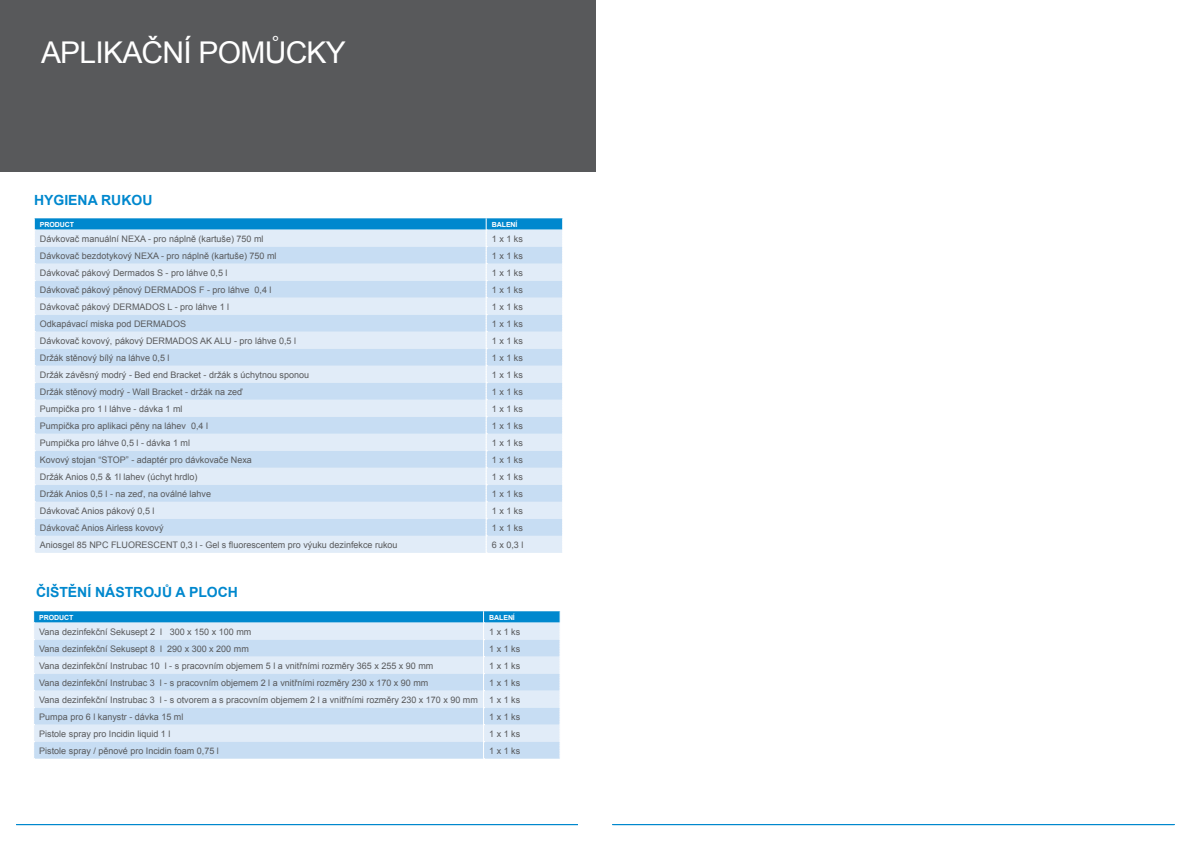
<style>
.page{position:relative;width:1191px;height:842px;background:#fff}
.page>*{position:absolute;margin:0;border:0;box-sizing:border-box;transform-origin:0 0}
.t1{font:30px "Arial";letter-spacing:-.025em;color:#fff}
.t2{font:700 14px "Arial";color:#0088ce}
.t3{font:9px "Arial";color:#58595b}
.t4{font:700 7px "Arial";letter-spacing:-.01em;color:#fff}
</style>
<div class="page">
<div style="left:0;top:0;width:595px;height:171px;background:#58595b"></div>
<hr style="left:613px;top:824px;width:562px;height:1px;background:#0088ce">
<hr style="left:612px;top:824px;width:562px;height:1px;background:#0088ce">
<hr style="left:16px;top:824px;width:562px;height:1px;background:#0088ce">
<svg style="left:34px;top:218px;width:529px;height:335px;background:#cee2f4"></svg>
<svg style="left:33px;top:611px;width:528px;height:148px;background:#c4def2"></svg>
<h1 class="t1" style="left:41px;top:33px;width:306px">APLIKAČNÍ POMŮCKY</h1>
<h2 class="t2" style="left:34px;top:191px;width:120px">HYGIENA RUKOU</h2>
<p class="t4" style="left:40px;top:219px;width:36px">PRODUCT</p>
<p class="t4" style="left:492px;top:219px;width:27px">BALENÍ</p>
<p class="t3" style="left:40px;top:233px;width:225px">Dávkovač manuální NEXA - pro náplně (kartuše) 750 ml</p>
<p class="t3" style="left:492px;top:233px;width:33px">1 x 1 ks</p>
<p class="t3" style="left:40px;top:250px;width:238px">Dávkovač bezdotykový NEXA - pro náplně (kartuše) 750 ml</p>
<p class="t3" style="left:492px;top:250px;width:33px">1 x 1 ks</p>
<p class="t3" style="left:40px;top:267px;width:189px">Dávkovač pákový Dermados S - pro láhve 0,5 l</p>
<p class="t3" style="left:492px;top:267px;width:33px">1 x 1 ks</p>
<p class="t3" style="left:40px;top:284px;width:233px">Dávkovač pákový pěnový DERMADOS F - pro láhve 0,4 l</p>
<p class="t3" style="left:492px;top:284px;width:33px">1 x 1 ks</p>
<p class="t3" style="left:40px;top:301px;width:191px">Dávkovač pákový DERMADOS L - pro láhve 1 l</p>
<p class="t3" style="left:492px;top:301px;width:33px">1 x 1 ks</p>
<p class="t3" style="left:40px;top:318px;width:148px">Odkapávací miska pod DERMADOS</p>
<p class="t3" style="left:492px;top:318px;width:33px">1 x 1 ks</p>
<p class="t3" style="left:40px;top:335px;width:258px">Dávkovač kovový, pákový DERMADOS AK ALU - pro láhve 0,5 l</p>
<p class="t3" style="left:492px;top:335px;width:33px">1 x 1 ks</p>
<p class="t3" style="left:40px;top:352px;width:131px">Držák stěnový bílý na láhve 0,5 l</p>
<p class="t3" style="left:492px;top:352px;width:33px">1 x 1 ks</p>
<p class="t3" style="left:40px;top:369px;width:271px">Držák závěsný modrý - Bed end Bracket - držák s úchytnou sponou</p>
<p class="t3" style="left:492px;top:369px;width:33px">1 x 1 ks</p>
<p class="t3" style="left:40px;top:386px;width:204px">Držák stěnový modrý - Wall Bracket - držák na zeď</p>
<p class="t3" style="left:492px;top:386px;width:33px">1 x 1 ks</p>
<p class="t3" style="left:40px;top:403px;width:144px">Pumpička pro 1 l láhve - dávka 1 ml</p>
<p class="t3" style="left:492px;top:403px;width:33px">1 x 1 ks</p>
<p class="t3" style="left:40px;top:420px;width:170px">Pumpička pro aplikaci pěny na láhev 0,4 l</p>
<p class="t3" style="left:492px;top:420px;width:33px">1 x 1 ks</p>
<p class="t3" style="left:40px;top:437px;width:152px">Pumpička pro láhve 0,5 l - dávka 1 ml</p>
<p class="t3" style="left:492px;top:437px;width:33px">1 x 1 ks</p>
<p class="t3" style="left:40px;top:454px;width:213px">Kovový stojan “STOP” - adaptér pro dávkovače Nexa</p>
<p class="t3" style="left:492px;top:454px;width:33px">1 x 1 ks</p>
<p class="t3" style="left:40px;top:471px;width:159px">Držák Anios 0,5 &amp; 1l lahev (úchyt hrdlo)</p>
<p class="t3" style="left:492px;top:471px;width:33px">1 x 1 ks</p>
<p class="t3" style="left:40px;top:488px;width:173px">Držák Anios 0,5 l - na zeď, na oválné lahve</p>
<p class="t3" style="left:492px;top:488px;width:33px">1 x 1 ks</p>
<p class="t3" style="left:40px;top:505px;width:116px">Dávkovač Anios pákový 0,5 l</p>
<p class="t3" style="left:492px;top:505px;width:33px">1 x 1 ks</p>
<p class="t3" style="left:40px;top:522px;width:125px">Dávkovač Anios Airless kovový</p>
<p class="t3" style="left:492px;top:522px;width:33px">1 x 1 ks</p>
<p class="t3" style="left:40px;top:539px;width:359px">Aniosgel 85 NPC FLUORESCENT 0,3 l - Gel s fluorescentem pro výuku dezinfekce rukou</p>
<p class="t3" style="left:492px;top:539px;width:33px">6 x 0,3 l</p>
<h2 class="t2" style="left:36px;top:583px;width:203px">ČIŠTĚNÍ NÁSTROJŮ A PLOCH</h2>
<p class="t4" style="left:39px;top:612px;width:36px">PRODUCT</p>
<p class="t4" style="left:489px;top:612px;width:27px">BALENÍ</p>
<p class="t3" style="left:39px;top:626px;width:213px">Vana dezinfekční Sekusept 2 l 300 x 150 x 100 mm</p>
<p class="t3" style="left:489px;top:626px;width:33px">1 x 1 ks</p>
<p class="t3" style="left:39px;top:643px;width:211px">Vana dezinfekční Sekusept 8 l 290 x 300 x 200 mm</p>
<p class="t3" style="left:489px;top:643px;width:33px">1 x 1 ks</p>
<p class="t3" style="left:39px;top:660px;width:395px">Vana dezinfekční Instrubac 10 l - s pracovním objemem 5 l a vnitřními rozměry 365 x 255 x 90 mm</p>
<p class="t3" style="left:489px;top:660px;width:33px">1 x 1 ks</p>
<p class="t3" style="left:39px;top:677px;width:390px">Vana dezinfekční Instrubac 3 l - s pracovním objemem 2 l a vnitřními rozměry 230 x 170 x 90 mm</p>
<p class="t3" style="left:489px;top:677px;width:33px">1 x 1 ks</p>
<p class="t3" style="left:39px;top:694px;width:440px">Vana dezinfekční Instrubac 3 l - s otvorem a s pracovním objemem 2 l a vnitřními rozměry 230 x 170 x 90 mm</p>
<p class="t3" style="left:489px;top:694px;width:33px">1 x 1 ks</p>
<p class="t3" style="left:39px;top:711px;width:146px">Pumpa pro 6 l kanystr - dávka 15 ml</p>
<p class="t3" style="left:489px;top:711px;width:33px">1 x 1 ks</p>
<p class="t3" style="left:39px;top:728px;width:133px">Pistole spray pro Incidin liquid 1 l</p>
<p class="t3" style="left:489px;top:728px;width:33px">1 x 1 ks</p>
<p class="t3" style="left:39px;top:745px;width:181px">Pistole spray / pěnové pro Incidin foam 0,75 l</p>
<p class="t3" style="left:489px;top:745px;width:33px">1 x 1 ks</p>
</div>
